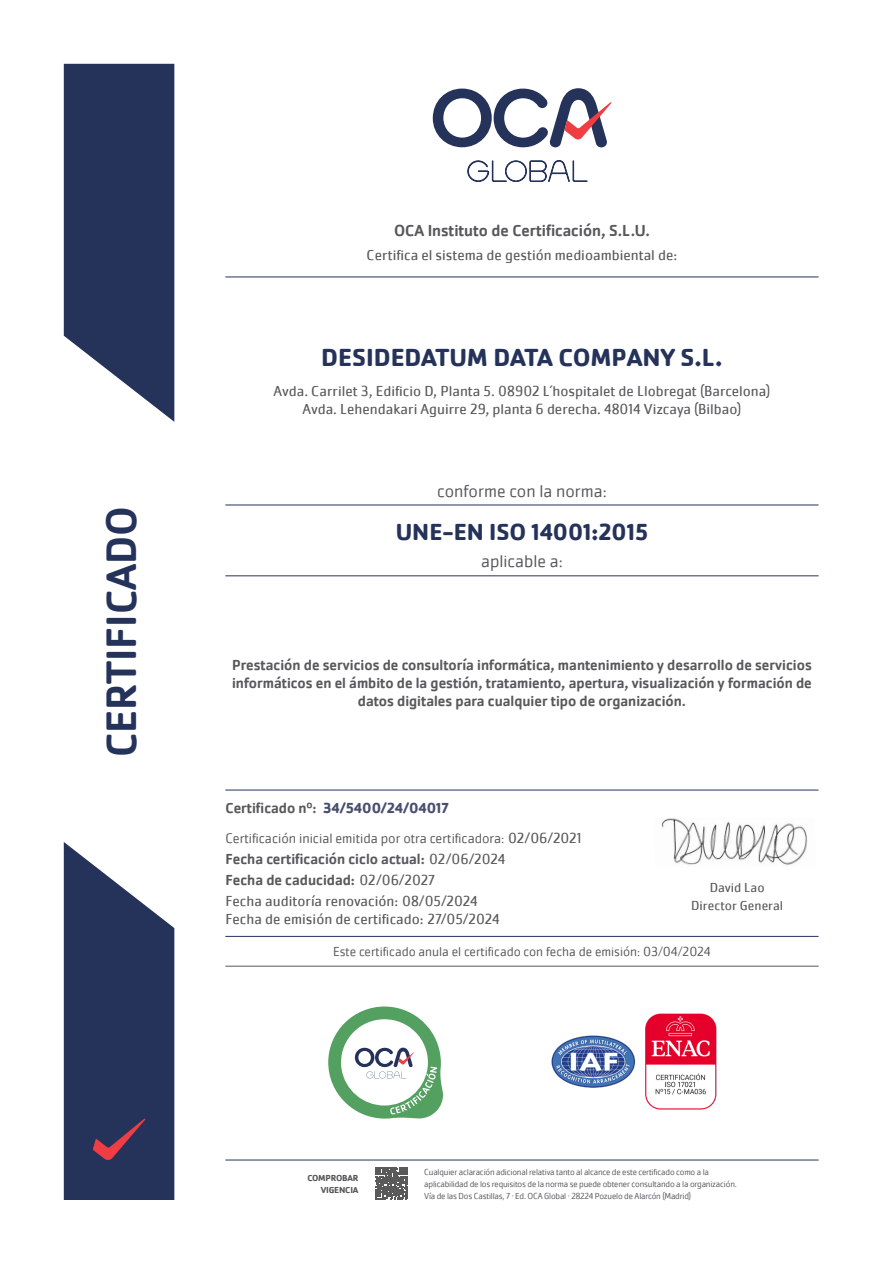
<style>
.page{position:relative;width:893px;height:1263px;background:#fff}
.page>*{position:absolute;margin:0;border:0;box-sizing:border-box;transform-origin:0 0}
.t1{font:500 43.95px "Cachet Pro";color:#25335a}
.t2{font:700 25.5px "Cachet Pro";color:#25335a}
.t3{font:700 24px "Cachet Pro";color:#25335a}
.t4{font:300 18px "Cachet Pro";color:#57585a}
.t5{font:500 16.5px "Cachet Pro";color:#57585a}
.t6{font:500 15px/18px "Cachet Pro";color:#57585a;text-align:center}
.t7{font:15px "Cachet Pro";color:#57585a}
.t8{font:700 15px "Cachet Pro";color:#494e6e}
.t9{font:300 14.25px "Cachet Pro";color:#57585a}
.t10{font:300 13.5px "Cachet Pro";color:#57585a}
.t11{font:13.5px "Cachet Pro";color:#57585a}
.t12{font:300 9px "Cachet Pro";letter-spacing:-.02em;color:#57585a}
.t13{font:700 9px "Cachet Pro";letter-spacing:-.02em;color:#57585a}
.s1{font-weight:500;color:#57585a}
.s2{font-weight:400;font-size:15px}
.s3{font-weight:400}
</style>
<div class="page">
<svg style="left:64px;top:64px;width:110px;height:358px;background:#3f4b6d"></svg>
<svg style="left:64px;top:842px;width:110px;height:358px;background:#414b6d"></svg>
<svg style="left:433px;top:88px;width:179px;height:59px"></svg>
<svg style="left:467px;top:160px;width:121px;height:22px"></svg>
<hr style="left:225px;top:277px;width:594px;height:1px;background:#25335a">
<hr style="left:225px;top:575px;width:594px;height:1px;background:#25335a">
<hr style="left:225px;top:505px;width:594px;height:1px;background:#25335a">
<hr style="left:225px;top:1160px;width:594px;height:1px;background:#25335a">
<hr style="left:225px;top:790px;width:594px;height:1px;background:#25335a">
<img style="left:661px;top:818px;width:147px;height:47px">
<hr style="left:225px;top:966px;width:594px;height:1px;background:#57585a">
<img style="left:551px;top:1013px;width:166px;height:97px">
<svg style="left:328px;top:1006px;width:115px;height:112px"></svg>
<svg style="left:375px;top:1167px;width:32px;height:32px"></svg>
<hr style="left:225px;top:936px;width:594px;height:1px;background:#25335a">
<p class="t1" style="left:96px;top:757px;width:253px;rotate:-90deg">CERTIFICADO</p>
<p class="t5" style="left:394px;top:221px;width:257px">OCA Instituto de Certificación, S.L.U.</p>
<p class="t7" style="left:367px;top:246px;width:312px">Certifica el sistema de gestión medioambiental de:</p>
<p class="t2" style="left:321px;top:341px;width:403px">DESIDEDATUM DATA COMPANY S.L.</p>
<p class="t7" style="left:274px;top:382px;width:498px">Avda. Carrilet 3, Edificio D, Planta 5. 08902 L´hospitalet de Llobregat (Barcelona)</p>
<p class="t7" style="left:302px;top:400px;width:440px">Avda. Lehendakari Aguirre 29, planta 6 derecha. 48014 Vizcaya (Bilbao)</p>
<p class="t4" style="left:437px;top:480px;width:171px">conforme con la norma:</p>
<p class="t3" style="left:396px;top:517px;width:254px">UNE-EN ISO 14001:2015</p>
<p class="t4" style="left:481px;top:550px;width:83px">aplicable a:</p>
<p class="t6" style="left:232px;top:657px;width:581px">Prestación de servicios de consultoría informática, mantenimiento y desarrollo de servicios informáticos en el ámbito de la gestión, tratamiento, apertura, visualización y formación de datos digitales para cualquier tipo de organización.</p>
<p class="t8" style="left:225px;top:798px;width:225px"><span class="s1">Certificado nº:</span> 34/5400/24/04017</p>
<p class="t9" style="left:225px;top:830px;width:358px">Certificación inicial emitida por otra certificadora: <span class="s2">02/06/2021</span></p>
<p class="t6" style="left:225px;top:850px;width:281px">Fecha certificación ciclo actual: <span class="s3">02/06/2024</span></p>
<p class="t6" style="left:225px;top:871px;width:211px">Fecha de caducidad: <span class="s3">02/06/2027</span></p>
<p class="t7" style="left:225px;top:892px;width:254px">Fecha auditoría renovación: 08/05/2024</p>
<p class="t7" style="left:225px;top:910px;width:276px">Fecha de emisión de certificado: 27/05/2024</p>
<p class="t10" style="left:333px;top:944px;width:379px">Este certificado anula el certificado con fecha de emisión: 03/04/2024</p>
<p class="t11" style="left:710px;top:880px;width:56px">David Lao</p>
<p class="t11" style="left:691px;top:897px;width:93px">Director General</p>
<p class="t13" style="left:307px;top:1172px;width:53px">COMPROBAR</p>
<p class="t13" style="left:321px;top:1184px;width:39px">VIGENCIA</p>
<p class="t12" style="left:424px;top:1166px;width:286px">Cualquier aclaración adicional relativa tanto al alcance de este certificado como a la</p>
<p class="t12" style="left:424px;top:1178px;width:314px">aplicabilidad de los requisitos de la norma se puede obtener consultando a la organización.</p>
<p class="t12" style="left:424px;top:1190px;width:268px">Vía de las Dos Castillas, 7 · Ed. OCA Global · 28224 Pozuelo de Alarcón (Madrid)</p>
</div>
